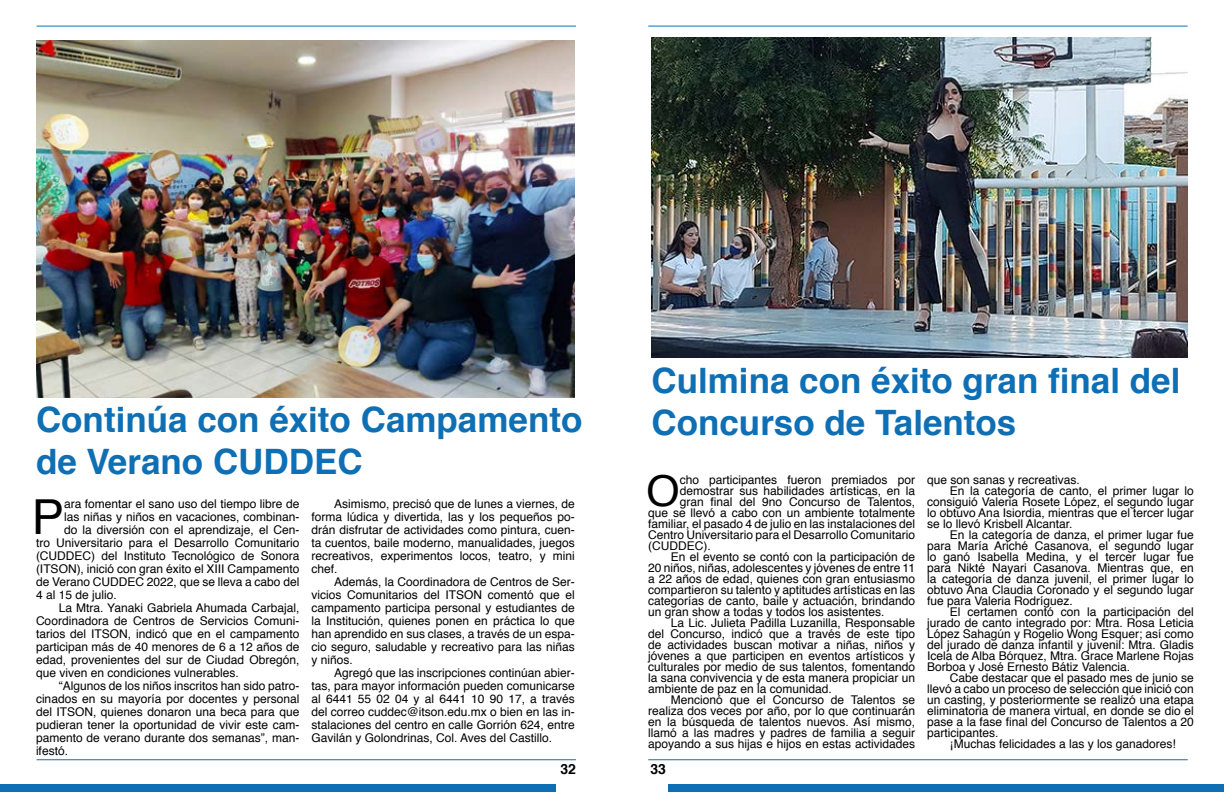
<style>
.page{position:relative;width:1224px;height:792px;background:#fff}
.page>*{position:absolute;margin:0;border:0;box-sizing:border-box;transform-origin:0 0}
.t1{font:48.2px "Helvetica";color:#000}
.t2{font:42.7px "Helvetica";color:#000}
.t3{font:700 35px/42px "Helvetica";color:#0f6fb4}
.t4{font:700 14px "Helvetica";color:#000}
.t5{font:12px/13px "Helvetica";color:#000;text-align:justify}
</style>
<div class="page">
<div style="left:0;top:784px;width:556px;height:8px;background:#0f6fb4"></div>
<div style="left:668px;top:784px;width:556px;height:8px;background:#0f6fb4"></div>
<hr style="left:37px;top:26px;width:539px;height:1px;background:#0f6fb4">
<hr style="left:37px;top:759px;width:539px;height:1px;background:#0f6fb4">
<hr style="left:648px;top:26px;width:540px;height:1px;background:#0f6fb4">
<hr style="left:648px;top:759px;width:540px;height:1px;background:#0f6fb4">
<img style="left:37px;top:41px;width:538px;height:357px">
<img style="left:651px;top:38px;width:537px;height:319px">
<h3 class="t3" style="left:36px;top:399px;width:548px">Continúa con éxito Campamento de Verano CUDDEC</h3>
<h1 class="t1" style="left:32px;top:480px;width:34px">P</h1>
<p class="t5" style="left:64px;top:498px;width:237px">ara fomentar el sano uso del tiempo libre de</p>
<p class="t5" style="left:64px;top:511px;width:237px">las niñas y niños en vacaciones, combinan-</p>
<p class="t5" style="left:64px;top:524px;width:237px">do la diversión con el aprendizaje, el Cen-</p>
<p class="t5" style="left:36px;top:537px;width:265px">tro Universitario para el Desarrollo Comunitario</p>
<p class="t5" style="left:36px;top:550px;width:265px">(CUDDEC) del Instituto Tecnológico de Sonora</p>
<p class="t5" style="left:36px;top:563px;width:265px">(ITSON), inició con gran éxito el XIII Campamento</p>
<p class="t5" style="left:36px;top:576px;width:265px">de Verano CUDDEC 2022, que se lleva a cabo del</p>
<p class="t5" style="left:36px;top:589px;width:82px">4 al 15 de julio.</p>
<p class="t5" style="left:59px;top:602px;width:242px">La Mtra. Yanaki Gabriela Ahumada Carbajal,</p>
<p class="t5" style="left:36px;top:615px;width:265px">Coordinadora de Centros de Servicios Comuni-</p>
<p class="t5" style="left:36px;top:628px;width:265px">tarios del ITSON, indicó que en el campamento</p>
<p class="t5" style="left:36px;top:641px;width:265px">participan más de 40 menores de 6 a 12 años de</p>
<p class="t5" style="left:36px;top:654px;width:265px">edad, provenientes del sur de Ciudad Obregón,</p>
<p class="t5" style="left:36px;top:666px;width:204px">que viven en condiciones vulnerables.</p>
<p class="t5" style="left:59px;top:679px;width:242px">“Algunos de los niños inscritos han sido patro-</p>
<p class="t5" style="left:36px;top:692px;width:265px">cinados en su mayoría por docentes y personal</p>
<p class="t5" style="left:36px;top:705px;width:265px">del ITSON, quienes donaron una beca para que</p>
<p class="t5" style="left:36px;top:718px;width:265px">pudieran tener la oportunidad de vivir este cam-</p>
<p class="t5" style="left:36px;top:731px;width:265px">pamento de verano durante dos semanas”, man-</p>
<p class="t5" style="left:36px;top:744px;width:34px">ifestó.</p>
<p class="t5" style="left:311px;top:497px;width:265px;text-indent:23px">Asimismo, precisó que de lunes a viernes, de forma lúdica y divertida, las y los pequeños po&shy;drán disfrutar de actividades como pintura, cuen&shy;ta cuentos, baile moderno, manualidades, juegos recreativos, experimentos locos, teatro, y mini chef.</p>
<p class="t5" style="left:311px;top:575px;width:265px;text-indent:23px">Además, la Coordinadora de Centros de Ser&shy;vicios Comunitarios del ITSON comentó que el campamento participa personal y estudiantes de la Institución, quienes ponen en práctica lo que han aprendido en sus clases, a través de un espa&shy;cio seguro, saludable y recreativo para las niñas y niños.</p>
<p class="t5" style="left:311px;top:666px;width:265px;text-indent:23px">Agregó que las inscripciones continúan abier&shy;tas, para mayor información pueden comunicarse al 6441 55 02 04 y al 6441 10 90 17, a través del correo cuddec@itson.edu.mx o bien en las in&shy;stalaciones del centro en calle Gorrión 624, entre Gavilán y Golondrinas, Col. Aves del Castillo.</p>
<h3 class="t3" style="left:651px;top:360px;width:531px">Culmina con éxito gran final del<br>Concurso de Talentos</h3>
<h2 class="t2" style="left:647px;top:458px;width:35px">O</h2>
<p class="t5" style="left:680px;top:474px;width:237px">cho participantes fueron premiados por</p>
<p class="t5" style="left:680px;top:485px;width:237px">demostrar sus habilidades artísticas, en la</p>
<p class="t5" style="left:680px;top:496px;width:237px">gran final del 9no Concurso de Talentos,</p>
<p class="t5" style="left:648px;top:507px;width:268px">que se llevó a cabo con un ambiente totalmente</p>
<p class="t5" style="left:648px;top:518px;width:268px">familiar, el pasado 4 de julio en las instalaciones del</p>
<p class="t5" style="left:648px;top:529px;width:268px">Centro Universitario para el Desarrollo Comunitario</p>
<p class="t5" style="left:648px;top:540px;width:64px">(CUDDEC).</p>
<p class="t5" style="left:671px;top:551px;width:246px">En el evento se contó con la participación de</p>
<p class="t5" style="left:648px;top:562px;width:268px">20 niños, niñas, adolescentes y jóvenes de entre 11</p>
<p class="t5" style="left:648px;top:573px;width:268px">a 22 años de edad, quienes con gran entusiasmo</p>
<p class="t5" style="left:648px;top:584px;width:268px">compartieron su talento y aptitudes artísticas en las</p>
<p class="t5" style="left:648px;top:595px;width:268px">categorías de canto, baile y actuación, brindando</p>
<p class="t5" style="left:648px;top:606px;width:238px">un gran show a todas y todos los asistentes.</p>
<p class="t5" style="left:671px;top:617px;width:246px">La Lic. Julieta Padilla Luzanilla, Responsable</p>
<p class="t5" style="left:648px;top:628px;width:268px">del Concurso, indicó que a través de este tipo</p>
<p class="t5" style="left:648px;top:639px;width:268px">de actividades buscan motivar a niñas, niños y</p>
<p class="t5" style="left:648px;top:650px;width:268px">jóvenes a que participen en eventos artísticos y</p>
<p class="t5" style="left:648px;top:661px;width:268px">culturales por medio de sus talentos, fomentando</p>
<p class="t5" style="left:648px;top:672px;width:268px">la sana convivencia y de esta manera propiciar un</p>
<p class="t5" style="left:648px;top:683px;width:185px">ambiente de paz en la comunidad.</p>
<p class="t5" style="left:671px;top:694px;width:246px">Mencionó que el Concurso de Talentos se</p>
<p class="t5" style="left:648px;top:705px;width:268px">realiza dos veces por año, por lo que continuarán</p>
<p class="t5" style="left:648px;top:716px;width:268px">en la búsqueda de talentos nuevos. Así mismo,</p>
<p class="t5" style="left:648px;top:727px;width:268px">llamó a las madres y padres de familia a seguir</p>
<p class="t5" style="left:648px;top:738px;width:268px">apoyando a sus hijas e hijos en estas actividades</p>
<p class="t5" style="left:927px;top:474px;width:154px">que son sanas y recreativas.</p>
<p class="t5" style="left:950px;top:485px;width:246px">En la categoría de canto, el primer lugar lo</p>
<p class="t5" style="left:927px;top:496px;width:268px">consiguió Valeria Rosete López, el segundo lugar</p>
<p class="t5" style="left:927px;top:507px;width:268px">lo obtuvo Ana Isiordia, mientras que el tercer lugar</p>
<p class="t5" style="left:927px;top:518px;width:147px">se lo llevó Krisbell Alcantar.</p>
<p class="t5" style="left:950px;top:529px;width:246px">En la categoría de danza, el primer lugar fue</p>
<p class="t5" style="left:927px;top:540px;width:268px">para María Ariché Casanova, el segundo lugar</p>
<p class="t5" style="left:927px;top:551px;width:268px">lo ganó Isabella Medina, y el tercer lugar fue</p>
<p class="t5" style="left:927px;top:562px;width:268px">para Nikté Nayari Casanova. Mientras que, en</p>
<p class="t5" style="left:927px;top:573px;width:268px">la categoría de danza juvenil, el primer lugar lo</p>
<p class="t5" style="left:927px;top:584px;width:268px">obtuvo Ana Claudia Coronado y el segundo lugar</p>
<p class="t5" style="left:927px;top:595px;width:147px">fue para Valeria Rodríguez.</p>
<p class="t5" style="left:950px;top:606px;width:246px">El certamen contó con la participación del</p>
<p class="t5" style="left:927px;top:617px;width:268px">jurado de canto integrado por: Mtra. Rosa Leticia</p>
<p class="t5" style="left:927px;top:628px;width:268px">López Sahagún y Rogelio Wong Esquer; así como</p>
<p class="t5" style="left:927px;top:639px;width:268px">del jurado de danza infantil y juvenil: Mtra. Gladis</p>
<p class="t5" style="left:927px;top:650px;width:268px">Icela de Alba Bórquez, Mtra. Grace Marlene Rojas</p>
<p class="t5" style="left:927px;top:661px;width:205px">Borboa y José Ernesto Bátiz Valencia.</p>
<p class="t5" style="left:950px;top:672px;width:246px">Cabe destacar que el pasado mes de junio se</p>
<p class="t5" style="left:927px;top:683px;width:268px">llevó a cabo un proceso de selección que inició con</p>
<p class="t5" style="left:927px;top:694px;width:268px">un casting, y posteriormente se realizó una etapa</p>
<p class="t5" style="left:927px;top:705px;width:268px">eliminatoria de manera virtual, en donde se dio el</p>
<p class="t5" style="left:927px;top:716px;width:268px">pase a la fase final del Concurso de Talentos a 20</p>
<p class="t5" style="left:927px;top:727px;width:73px">participantes.</p>
<p class="t5" style="left:950px;top:738px;width:228px">¡Muchas felicidades a las y los ganadores!</p>
<p class="t4" style="left:560px;top:757px;width:17px">32</p>
<p class="t4" style="left:651px;top:757px;width:17px">33</p>
</div>
